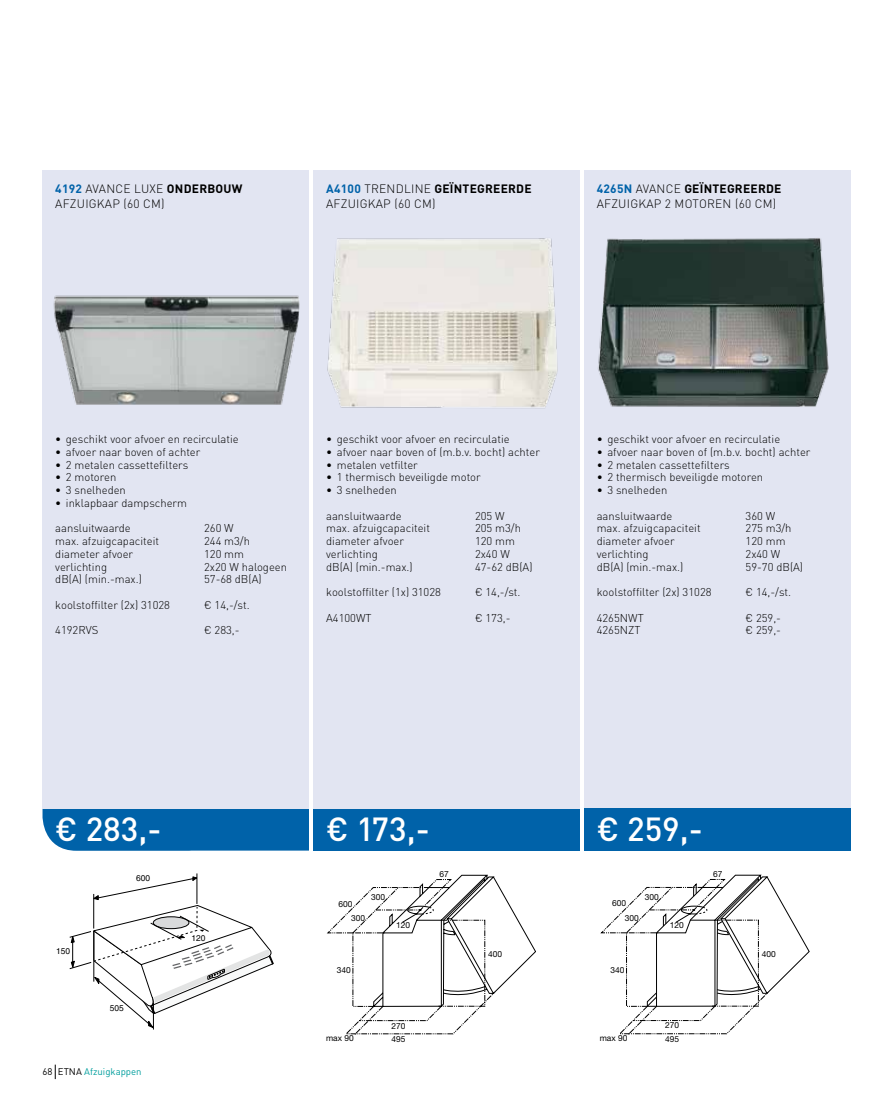
<style>
.page{position:relative;width:893px;height:1106px;background:#fff}
.page>*{position:absolute;margin:0;border:0;box-sizing:border-box;transform-origin:0 0}
.t1{font:500 33px "DIN";color:#fff}
.t2{font:300 12px/15px "DIN";letter-spacing:.02em;color:#000}
.t3{font:300 11.25px "DIN";color:#000}
.t4{font:9.6px "DIN";color:#009e9d}
.t5{font:8.4px/14.4px "Helvetica Neue";color:#000}
.t6{font:8.4px "Helvetica";color:#000}
.s1{font-weight:700;color:#0062a9}
.s2{font-weight:700}
.s3{color:#000}
</style>
<div class="page">
<div style="left:584px;top:170px;width:266px;height:638px;background:#e2e5f2"></div>
<hr style="left:197px;top:873px;width:1px;height:31px;background:#000">
<svg style="left:69px;top:876px;width:205px;height:153px"></svg>
<div style="left:584px;top:808px;width:266px;height:42px;background:#0062a9"></div>
<div style="left:43px;top:808px;width:266px;height:42px;background:#0062a9"></div>
<div style="left:313px;top:808px;width:267px;height:42px;background:#0062a9"></div>
<div style="left:43px;top:170px;width:266px;height:638px;background:#e2e5f2"></div>
<div style="left:313px;top:170px;width:267px;height:638px;background:#e2e5f2"></div>
<img style="left:53px;top:295px;width:246px;height:110px">
<img style="left:327px;top:238px;width:231px;height:171px">
<svg style="left:327px;top:874px;width:209px;height:161px"></svg>
<svg style="left:600px;top:874px;width:210px;height:160px"></svg>
<img style="left:598px;top:238px;width:231px;height:169px">
<svg style="left:55px;top:1064px;width:1px;height:15px"></svg>
<p class="t2" style="left:55px;top:180px;width:189px"><span class="s1">4192</span> AVANCE LUXE <span class="s2">ONDERBOUW<br></span>AFZUIGKAP (60 CM)</p>
<p class="t2" style="left:326px;top:180px;width:207px"><span class="s1">A4100</span> TRENDLINE <span class="s2">GEÏNTEGREERDE<br></span>AFZUIGKAP (60 CM)</p>
<p class="t2" style="left:597px;top:180px;width:186px"><span class="s1">4265N</span> AVANCE <span class="s2">GEÏNTEGREERDE<br></span>AFZUIGKAP 2 MOTOREN (60 CM)</p>
<p class="t3" style="left:55px;top:431px;width:185px">• geschikt voor afvoer en recirculatie</p>
<p class="t3" style="left:55px;top:444px;width:147px">• afvoer naar boven of achter</p>
<p class="t3" style="left:55px;top:457px;width:134px">• 2 metalen cassettefilters</p>
<p class="t3" style="left:55px;top:469px;width:63px">• 2 motoren</p>
<p class="t3" style="left:55px;top:482px;width:72px">• 3 snelheden</p>
<p class="t3" style="left:55px;top:495px;width:133px">• inklapbaar dampscherm</p>
<p class="t3" style="left:55px;top:520px;width:77px">aansluitwaarde</p>
<p class="t3" style="left:204px;top:520px;width:31px">260 W</p>
<p class="t3" style="left:55px;top:533px;width:105px">max. afzuigcapaciteit</p>
<p class="t3" style="left:204px;top:533px;width:47px">244 m3/h</p>
<p class="t3" style="left:55px;top:546px;width:79px">diameter afvoer</p>
<p class="t3" style="left:204px;top:546px;width:41px">120 mm</p>
<p class="t3" style="left:55px;top:559px;width:53px">verlichting</p>
<p class="t3" style="left:204px;top:559px;width:84px">2x20 W halogeen</p>
<p class="t3" style="left:55px;top:571px;width:88px">dB(A) (min.-max.)</p>
<p class="t3" style="left:204px;top:571px;width:59px">57-68 dB(A)</p>
<p class="t3" style="left:55px;top:597px;width:116px">koolstoffilter (2x) 31028</p>
<p class="t3" style="left:204px;top:597px;width:47px">€ 14,-/st.</p>
<p class="t3" style="left:55px;top:622px;width:45px">4192RVS</p>
<p class="t3" style="left:204px;top:622px;width:35px">€ 283,-</p>
<p class="t3" style="left:326px;top:431px;width:185px">• geschikt voor afvoer en recirculatie</p>
<p class="t3" style="left:326px;top:444px;width:215px">• afvoer naar boven of (m.b.v. bocht) achter</p>
<p class="t3" style="left:326px;top:457px;width:93px">• metalen vetfilter</p>
<p class="t3" style="left:326px;top:469px;width:156px">• 1 thermisch beveiligde motor</p>
<p class="t3" style="left:326px;top:482px;width:72px">• 3 snelheden</p>
<p class="t3" style="left:326px;top:508px;width:77px">aansluitwaarde</p>
<p class="t3" style="left:475px;top:508px;width:31px">205 W</p>
<p class="t3" style="left:326px;top:520px;width:105px">max. afzuigcapaciteit</p>
<p class="t3" style="left:475px;top:520px;width:47px">205 m3/h</p>
<p class="t3" style="left:326px;top:533px;width:79px">diameter afvoer</p>
<p class="t3" style="left:475px;top:533px;width:41px">120 mm</p>
<p class="t3" style="left:326px;top:546px;width:53px">verlichting</p>
<p class="t3" style="left:475px;top:546px;width:36px">2x40 W</p>
<p class="t3" style="left:326px;top:559px;width:88px">dB(A) (min.-max.)</p>
<p class="t3" style="left:475px;top:559px;width:59px">47-62 dB(A)</p>
<p class="t3" style="left:326px;top:584px;width:116px">koolstoffilter (1x) 31028</p>
<p class="t3" style="left:475px;top:584px;width:47px">€ 14,-/st.</p>
<p class="t3" style="left:326px;top:610px;width:47px">A4100WT</p>
<p class="t3" style="left:475px;top:610px;width:35px">€ 173,-</p>
<p class="t3" style="left:597px;top:431px;width:185px">• geschikt voor afvoer en recirculatie</p>
<p class="t3" style="left:597px;top:444px;width:215px">• afvoer naar boven of (m.b.v. bocht) achter</p>
<p class="t3" style="left:597px;top:457px;width:134px">• 2 metalen cassettefilters</p>
<p class="t3" style="left:597px;top:469px;width:168px">• 2 thermisch beveiligde motoren</p>
<p class="t3" style="left:597px;top:482px;width:72px">• 3 snelheden</p>
<p class="t3" style="left:597px;top:508px;width:77px">aansluitwaarde</p>
<p class="t3" style="left:746px;top:508px;width:31px">360 W</p>
<p class="t3" style="left:597px;top:520px;width:105px">max. afzuigcapaciteit</p>
<p class="t3" style="left:746px;top:520px;width:47px">275 m3/h</p>
<p class="t3" style="left:597px;top:533px;width:79px">diameter afvoer</p>
<p class="t3" style="left:746px;top:533px;width:41px">120 mm</p>
<p class="t3" style="left:597px;top:546px;width:53px">verlichting</p>
<p class="t3" style="left:746px;top:546px;width:36px">2x40 W</p>
<p class="t3" style="left:597px;top:559px;width:88px">dB(A) (min.-max.)</p>
<p class="t3" style="left:746px;top:559px;width:59px">59-70 dB(A)</p>
<p class="t3" style="left:597px;top:584px;width:116px">koolstoffilter (2x) 31028</p>
<p class="t3" style="left:746px;top:584px;width:47px">€ 14,-/st.</p>
<p class="t3" style="left:597px;top:610px;width:48px">4265NWT</p>
<p class="t3" style="left:746px;top:610px;width:35px">€ 259,-</p>
<p class="t3" style="left:597px;top:622px;width:45px">4265NZT</p>
<p class="t3" style="left:746px;top:622px;width:35px">€ 259,-</p>
<h1 class="t1" style="left:55px;top:807px;width:108px">€ 283,-</h1>
<h1 class="t1" style="left:326px;top:807px;width:105px">€ 173,-</h1>
<h1 class="t1" style="left:597px;top:807px;width:108px">€ 259,-</h1>
<p class="t6" style="left:136px;top:873px;width:16px">600</p>
<p class="t5" style="left:440px;top:866px;width:11px">67</p>
<p class="t5" style="left:713px;top:866px;width:11px">67</p>
<p class="t5" style="left:371px;top:889px;width:16px">300</p>
<p class="t5" style="left:351px;top:896px;width:16px;text-indent:-13px">600<br>300</p>
<p class="t5" style="left:396px;top:917px;width:16px">120</p>
<p class="t5" style="left:645px;top:889px;width:16px">300</p>
<p class="t5" style="left:625px;top:896px;width:16px;text-indent:-13px">600<br>300</p>
<p class="t5" style="left:670px;top:917px;width:16px">120</p>
<p class="t6" style="left:192px;top:932px;width:16px">120</p>
<p class="t6" style="left:56px;top:945px;width:16px">150</p>
<p class="t5" style="left:488px;top:946px;width:16px">400</p>
<p class="t5" style="left:762px;top:946px;width:16px">400</p>
<p class="t5" style="left:337px;top:963px;width:16px">340</p>
<p class="t5" style="left:610px;top:962px;width:16px">340</p>
<p class="t6" style="left:110px;top:1003px;width:16px">505</p>
<p class="t5" style="left:326px;top:1031px;width:29px">max 90</p>
<p class="t5" style="left:392px;top:1018px;width:16px;line-height:13.2px">270<br>495</p>
<p class="t5" style="left:600px;top:1030px;width:29px">max 90</p>
<p class="t5" style="left:665px;top:1018px;width:16px;line-height:13.2px">270<br>495</p>
<p class="t4" style="left:43px;top:1065px;width:101px"><span class="s3">68 ETNA</span> Afzuigkappen</p>
</div>
